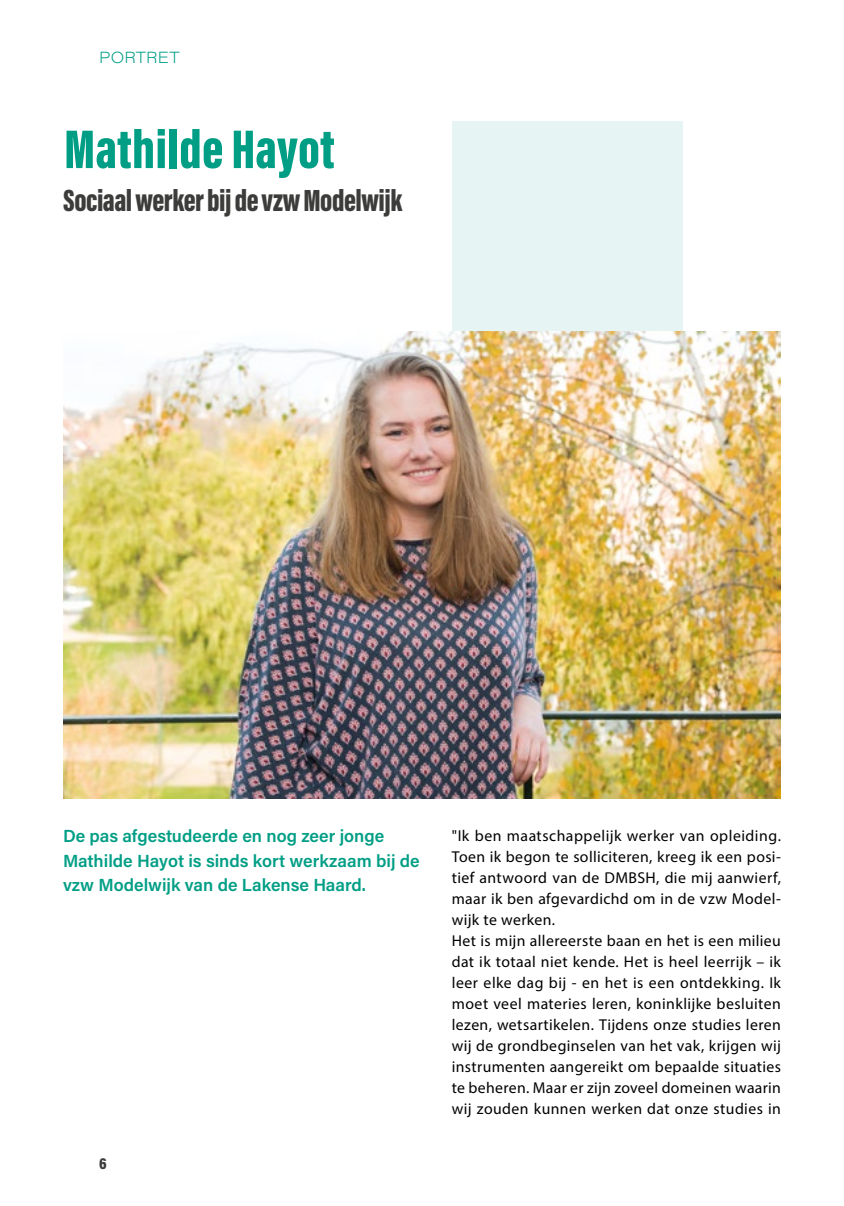
<style>
.page{position:relative;width:844px;height:1206px;background:#fff}
.page>*{position:absolute;margin:0;border:0;box-sizing:border-box;transform-origin:0 0}
.t1{font:900 56px "Acumin Pro Extra Cond";letter-spacing:.01em;color:#009e85}
.t2{font:900 31.5px "Acumin Pro Extra Cond";letter-spacing:-.015em;color:#3c3c3b}
.t3{font:600 17.5px/24.5px "Acumin Pro";color:#009e85}
.t4{font:15.75px/21px "Myriad Pro";letter-spacing:.025em;color:#000}
.t5{font:200 15.75px "Acumin Pro Wide";letter-spacing:.01em;color:#009e85}
.t6{font:900 15.75px "Acumin Pro Cond";color:#3c3c3b}
</style>
<div class="page">
<div style="left:451px;top:122px;width:231px;height:367px;background:#e6f5f3"></div>
<img style="left:63px;top:332px;width:716px;height:466px">
<p class="t5" style="left:99px;top:46px;width:82px">PORTRET</p>
<h1 class="t1" style="left:64px;top:115px;width:272px">Mathilde Hayot</h1>
<h2 class="t2" style="left:63px;top:181px;width:341px">Sociaal werker bij de vzw Modelwijk</h2>
<p class="t3" style="left:63px;top:823px;width:358px">De pas afgestudeerde en nog zeer jonge<br>Mathilde Hayot is sinds kort werkzaam bij de vzw Modelwijk van de Lakense Haard.</p>
<p class="t4" style="left:451px;top:825px;width:330px">"Ik ben maatschappelijk werker van opleiding.<br>Toen ik begon te solliciteren, kreeg ik een posi&shy;tief antwoord van de DMBSH, die mij aanwierf, maar ik ben afgevardichd om in de vzw Model&shy;wijk te werken.<br>Het is mijn allereerste baan en het is een milieu dat ik totaal niet kende. Het is heel leerrijk – ik leer elke dag bij - en het is een ontdekking. Ik moet veel materies leren, koninklijke besluiten lezen, wetsartikelen. Tijdens onze studies leren wij de grondbeginselen van het vak, krijgen wij instrumenten aangereikt om bepaalde situaties te beheren. Maar er zijn zoveel domeinen waarin wij zouden kunnen werken dat onze studies in</p>
<p class="t6" style="left:99px;top:1153px;width:9px">6</p>
</div>
